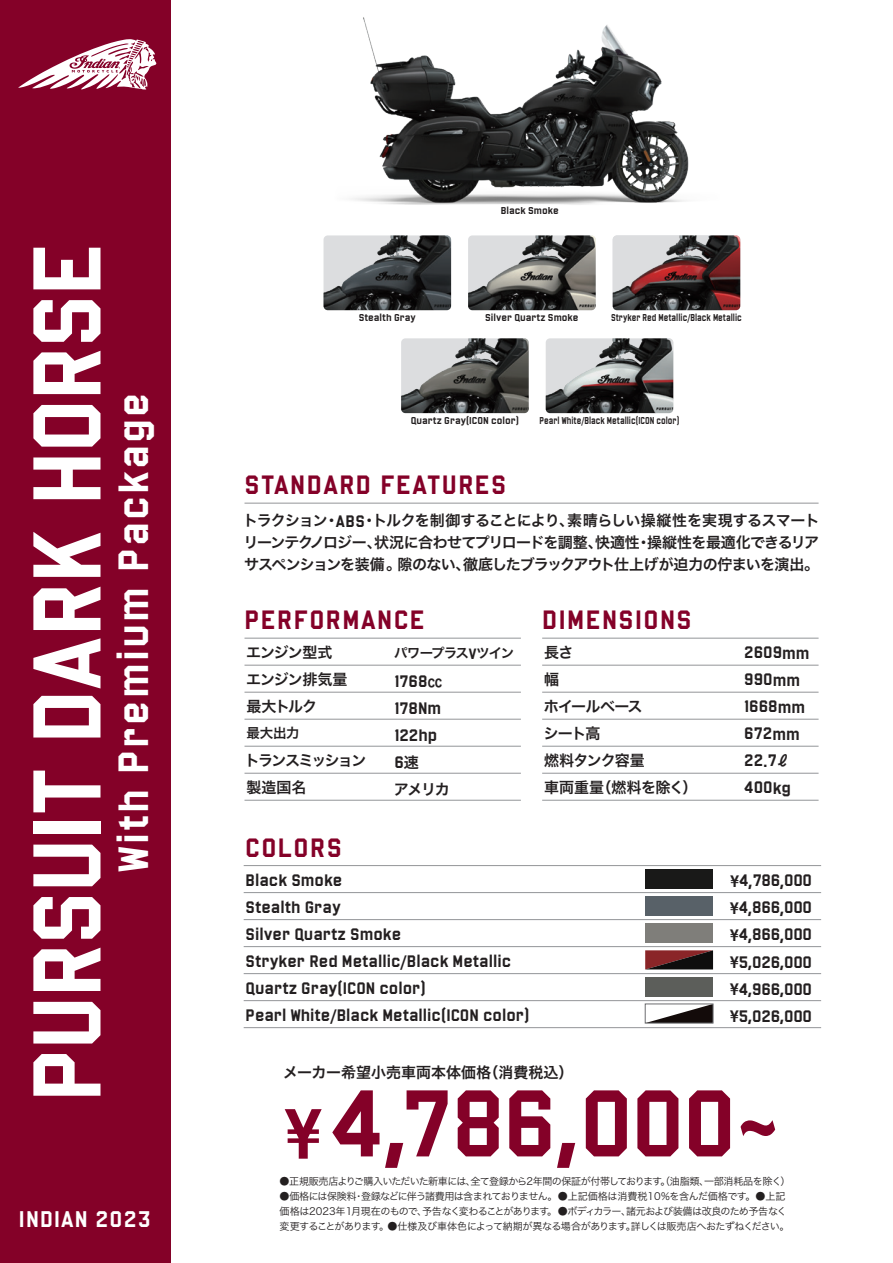
<style>
.page{position:relative;width:893px;height:1263px;background:#fff}
.page>*{position:absolute;margin:0;border:0;box-sizing:border-box;transform-origin:0 0}
.t1{font:94.5px "Hoboken High Sans Serif";letter-spacing:-.02em;color:#fff}
.t2{font:93px "Hoboken High Sans Serif";letter-spacing:-.02em;color:#840128}
.t3{font:42px "Hoboken High Sans Serif";letter-spacing:.05em;color:#fff}
.t4{font:26.25px "Hoboken High Sans Serif";letter-spacing:.055em;color:#840128}
.t5{font:22.5px "Hoboken High Sans Serif";letter-spacing:.05em;color:#fff}
.t6{font:16.5px/27px "Hoboken High Sans Serif";color:#231f20}
.t7{font:15px/27px "Hira Kaku Pro W6";letter-spacing:-.045em;color:#231f20}
.t8{font:15px "Hira Kaku Pro W6";color:#231f20}
.t9{font:15px/27px "Hira Kaku Pro W6";letter-spacing:-.1em;color:#231f20}
.t10{font:13.5px "Hira Kaku Pro W6";letter-spacing:-.06em;color:#231f20}
.t11{font:10.05px/15px "Hira Kaku Pro W3";letter-spacing:-.055em;color:#231f20}
.t12{font:9.9px "Hoboken High Sans Serif";color:#231f20;scale:.82 1}
.t13{font:9.9px "Hoboken High Sans Serif";color:#231f20}
.s1{font-family:"Hoboken High Sans Serif";font-size:16.5px}
.s2{font-family:"Hoboken High Sans Serif";font-size:14.85px}
.s3{font-family:"Hira Kaku Pro W6";font-size:15px}
.s4{font-size:69.75px}
.s5{font-family:"Helvetica Neue";font-weight:900;font-stretch:condensed;font-size:74.85px}
</style>
<div class="page">
<div style="left:0;top:0;width:170px;height:1263px;background:#840128"></div>
<svg style="left:18px;top:39px;width:139px;height:51px"></svg>
<hr style="left:244px;top:638px;width:277px;height:1px;background:#939598">
<hr style="left:244px;top:692px;width:277px;height:1px;background:#939598">
<hr style="left:244px;top:719px;width:277px;height:1px;background:#939598">
<hr style="left:244px;top:665px;width:277px;height:1px;background:#939598">
<hr style="left:244px;top:746px;width:277px;height:1px;background:#939598">
<hr style="left:244px;top:773px;width:277px;height:1px;background:#939598">
<hr style="left:244px;top:800px;width:277px;height:1px;background:#939598">
<hr style="left:244px;top:503px;width:575px;height:1px;background:#939598">
<hr style="left:542px;top:638px;width:277px;height:1px;background:#939598">
<hr style="left:542px;top:665px;width:277px;height:1px;background:#939598">
<hr style="left:542px;top:692px;width:277px;height:1px;background:#939598">
<hr style="left:542px;top:719px;width:277px;height:1px;background:#939598">
<hr style="left:542px;top:746px;width:277px;height:1px;background:#939598">
<hr style="left:542px;top:773px;width:277px;height:1px;background:#939598">
<hr style="left:542px;top:800px;width:277px;height:1px;background:#939598">
<img style="left:352px;top:17px;width:337px;height:188px">
<img style="left:324px;top:235px;width:127px;height:75px">
<img style="left:468px;top:235px;width:128px;height:75px">
<img style="left:401px;top:338px;width:128px;height:75px">
<img style="left:546px;top:338px;width:127px;height:75px">
<img style="left:613px;top:235px;width:127px;height:75px">
<div style="left:645px;top:869px;width:68px;height:19px;background:#191918"></div>
<div style="left:645px;top:897px;width:68px;height:19px;background:#586168"></div>
<hr style="left:244px;top:865px;width:577px;height:1px;background:#939598">
<hr style="left:244px;top:892px;width:577px;height:1px;background:#939598">
<hr style="left:244px;top:919px;width:577px;height:1px;background:#939598">
<hr style="left:244px;top:946px;width:577px;height:1px;background:#939598">
<hr style="left:244px;top:973px;width:577px;height:1px;background:#939598">
<hr style="left:244px;top:1000px;width:577px;height:1px;background:#939598">
<hr style="left:244px;top:1027px;width:577px;height:1px;background:#939598">
<div style="left:645px;top:923px;width:68px;height:20px;background:#7f7e7a"></div>
<div style="left:645px;top:977px;width:68px;height:19px;background:#5c5e5a"></div>
<svg style="left:653px;top:1006px;width:58px;height:15px"></svg>
<svg style="left:645px;top:950px;width:68px;height:19px"></svg>
<h1 class="t1" style="left:11px;top:1102px;width:861px;rotate:-90deg">PURSUIT DARK HORSE</h1>
<h3 class="t3" style="left:108px;top:872px;width:481px;rotate:-90deg">With Premium Package</h3>
<h3 class="t5" style="left:19px;top:1205px;width:133px">INDIAN 2023</h3>
<p class="t13" style="left:501px;top:204px;width:60px">Black Smoke</p>
<p class="t13" style="left:359px;top:312px;width:59px">Stealth Gray</p>
<p class="t13" style="left:485px;top:312px;width:95px">Silver Quartz Smoke</p>
<p class="t12" style="left:611px;top:312px;width:161px">Stryker Red Metallic/Black Metallic</p>
<p class="t13" style="left:411px;top:415px;width:110px">Quartz Gray(ICON color)</p>
<p class="t12" style="left:540px;top:415px;width:172px">Pearl White/Black Metallic(ICON color)</p>
<h3 class="t4" style="left:244px;top:469px;width:263px">STANDARD FEATURES</h3>
<p class="t7" style="left:243px;top:509px;width:578px;line-height:22.2px;text-align:justify">トラクション・<span class="s1">ABS</span>・トルクを制御することにより、素晴らしい操縦性を実現するスマートリーンテクノロジー、状況に合わせてプリロードを調整、快適性・操縦性を最適化できるリアサスペンションを装備。隙のない、徹底したブラックアウト仕上げが迫力の佇まいを演出。</p>
<h3 class="t4" style="left:244px;top:604px;width:182px">PERFORMANCE</h3>
<p class="t7" style="left:246px;top:638px;width:103px">エンジン型式エンジン排気量最大トルク</p>
<p class="t10" style="left:246px;top:721px;width:55px">最大出力</p>
<p class="t9" style="left:245px;top:746px;width:123px">トランスミッション製造国名</p>
<p class="t10" style="left:394px;top:641px;width:122px">パワープラス<span class="s2">V</span>ツイン</p>
<p class="t6" style="left:394px;top:667px;width:50px">1768<span class="s3">㏄<br></span>178Nm<br>122hp<br>6<span class="s3">速</span></p>
<p class="t7" style="left:394px;top:775px;width:58px">アメリカ</p>
<h3 class="t4" style="left:542px;top:604px;width:151px">DIMENSIONS</h3>
<p class="t7" style="left:543px;top:638px;width:156px">長さ<br>幅<br>ホイールベース<br>シート高<br>燃料タンク容量<br>車両重量（燃料を除く）</p>
<h3 class="t4" style="left:245px;top:832px;width:98px">COLORS</h3>
<p class="t6" style="left:246px;top:866px;width:285px">Black Smoke<br>Stealth Gray<br>Silver Quartz Smoke<br>Stryker Red Metallic/Black Metallic<br>Quartz Gray(ICON color)<br>Pearl White/Black Metallic(ICON color)</p>
<p class="t8" style="left:283px;top:1059px;width:292px">メーカー希望小売車両本体価格（消費税込）</p>
<p class="t6" style="left:744px;top:639px;width:67px">2609mm<br>990mm<br>1668mm<br>672mm<br>22.7<span class="s3">ℓ<br></span>400kg</p>
<p class="t6" style="left:730px;top:867px;width:84px;text-align:justify">¥4,786,000 ¥4,866,000 ¥4,866,000 ¥5,026,000 ¥4,966,000 ¥5,026,000</p>
<h2 class="t2" style="left:284px;top:1068px;width:498px"><span class="s4">¥</span>4,786,000<span class="s5">~</span></h2>
<p class="t11" style="left:280px;top:1173px;width:513px">●正規販売店よりご購入いただいた新車には、全て登録から2年間の保証が付帯しております。（油脂類、一部消耗品を除く）</p>
<p class="t11" style="left:280px;top:1188px;width:512px">●価格には保険料・登録などに伴う諸費用は含まれておりません。●上記価格は消費税10％を含んだ価格です。●上記価格は2023年1月現在のもので、予告なく変わることがあります。●ボディカラー、諸元および装備は改良のため予告なく変更することがあります。●仕様及び車体色によって納期が異なる場合があります。詳しくは販売店へおたずねください。</p>
</div>
